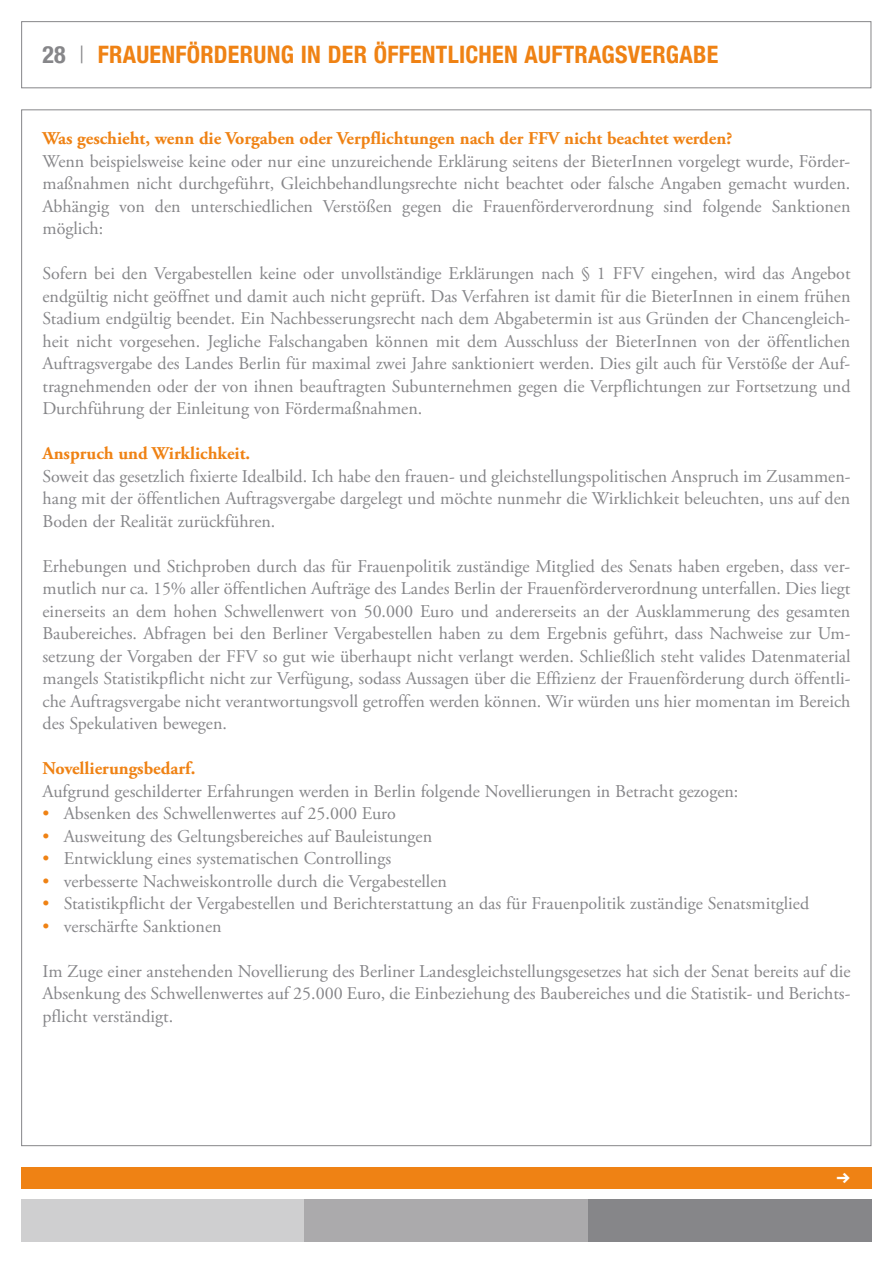
<style>
.page{position:relative;width:893px;height:1263px;background:#fff}
.page>*{position:absolute;margin:0;border:0;box-sizing:border-box;transform-origin:0 0}
.t1{font:700 condensed 24px "Helvetica Neue LT Com";letter-spacing:.01em;color:#ef8214}
.t2{font:21px "Klavika Bold Arrows";color:#fff}
.t3{font:18px/22.5px "Adobe Garamond Pro";color:#868689;text-align:justify}
.t4{font:700 18px "Adobe Garamond Pro";color:#ef8214}
.s1{color:#868689}
.s2{font-weight:300;color:#868689}
.s3{color:#ef8214}
</style>
<div class="page">
<div style="left:21px;top:21px;width:850px;height:67px;border:1px solid #868689"></div>
<div style="left:21px;top:1167px;width:851px;height:21px;background:#ef8214"></div>
<div style="left:21px;top:1199px;width:284px;height:43px;background:#cfcfd0"></div>
<div style="left:305px;top:1199px;width:283px;height:43px;background:#abaaac"></div>
<div style="left:588px;top:1199px;width:284px;height:43px;background:#868689"></div>
<h1 class="t1" style="left:43px;top:40px;width:677px"><span class="s1">28</span> <span class="s2">|</span> FRAUENFÖRDERUNG IN DER ÖFFENTLICHEN AUFTRAGSVERGABE</h1>
<p class="t4" style="left:43px;top:128px;width:691px">Was geschieht, wenn die Vorgaben oder Verpflichtungen nach der FFV nicht beachtet werden?</p>
<p class="t3" style="left:43px;top:150px;width:809px">Wenn beispielsweise keine oder nur eine unzureichende Erklärung seitens der BieterInnen vorgelegt wurde, Förder&shy;maßnahmen nicht durchgeführt, Gleichbehandlungsrechte nicht beachtet oder falsche Angaben gemacht wurden.<br>Abhängig von den unterschiedlichen Verstößen gegen die Frauenförderverordnung sind folgende Sanktionen möglich:</p>
<p class="t3" style="left:43px;top:263px;width:809px">Sofern bei den Vergabestellen keine oder unvollständige Erklärungen nach § 1 FFV eingehen, wird das Angebot endgültig nicht geöffnet und damit auch nicht geprüft. Das Verfahren ist damit für die BieterInnen in einem frühen Stadium endgültig beendet. Ein Nachbesserungsrecht nach dem Abgabetermin ist aus Gründen der Chancengleich&shy;heit nicht vorgesehen. Jegliche Falschangaben können mit dem Ausschluss der BieterInnen von der öffentlichen Auftragsvergabe des Landes Berlin für maximal zwei Jahre sanktioniert werden. Dies gilt auch für Verstöße der Auf&shy;tragnehmenden oder der von ihnen beauftragten Subunternehmen gegen die Verpflichtungen zur Fortsetzung und Durchführung der Einleitung von Fördermaßnahmen.</p>
<p class="t4" style="left:43px;top:443px;width:209px">Anspruch und Wirklichkeit.</p>
<p class="t3" style="left:43px;top:465px;width:809px">Soweit das gesetzlich fixierte Idealbild. Ich habe den frauen- und gleichstellungspolitischen Anspruch im Zusammen&shy;hang mit der öffentlichen Auftragsvergabe dargelegt und möchte nunmehr die Wirklichkeit beleuchten, uns auf den Boden der Realität zurückführen.</p>
<p class="t3" style="left:43px;top:555px;width:809px">Erhebungen und Stichproben durch das für Frauenpolitik zuständige Mitglied des Senats haben ergeben, dass ver&shy;mutlich nur ca. 15% aller öffentlichen Aufträge des Landes Berlin der Frauenförderverordnung unterfallen. Dies liegt einerseits an dem hohen Schwellenwert von 50.000 Euro und andererseits an der Ausklammerung des gesamten Baubereiches. Abfragen bei den Berliner Vergabestellen haben zu dem Ergebnis geführt, dass Nachweise zur Um&shy;setzung der Vorgaben der FFV so gut wie überhaupt nicht verlangt werden. Schließlich steht valides Datenmaterial mangels Statistikpflicht nicht zur Verfügung, sodass Aussagen über die Effizienz der Frauenförderung durch öffentli&shy;che Auftragsvergabe nicht verantwortungsvoll getroffen werden können. Wir würden uns hier momentan im Bereich des Spekulativen bewegen.</p>
<p class="t4" style="left:43px;top:758px;width:154px">Novellierungsbedarf.</p>
<p class="t3" style="left:43px;top:780px;width:697px">Aufgrund geschilderter Erfahrungen werden in Berlin folgende Novellierungen in Betracht gezogen:</p>
<p class="t3" style="left:43px;top:803px;width:355px"><span class="s3">•</span> Absenken des Schwellenwertes auf 25.000 Euro</p>
<p class="t3" style="left:43px;top:825px;width:391px"><span class="s3">•</span> Ausweitung des Geltungsbereiches auf Bauleistungen</p>
<p class="t3" style="left:43px;top:848px;width:350px"><span class="s3">•</span> Entwicklung eines systematischen Controllings</p>
<p class="t3" style="left:43px;top:870px;width:406px"><span class="s3">•</span> verbesserte Nachweiskontrolle durch die Vergabestellen</p>
<p class="t3" style="left:43px;top:893px;width:768px"><span class="s3">•</span> Statistikpflicht der Vergabestellen und Berichterstattung an das für Frauenpolitik zuständige Senatsmitglied</p>
<p class="t3" style="left:43px;top:915px;width:181px"><span class="s3">•</span> verschärfte Sanktionen</p>
<p class="t3" style="left:43px;top:960px;width:809px">Im Zuge einer anstehenden Novellierung des Berliner Landesgleichstellungsgesetzes hat sich der Senat bereits auf die Absenkung des Schwellenwertes auf 25.000 Euro, die Einbeziehung des Baubereiches und die Statistik- und Berichts&shy;pflicht verständigt.</p>
<p class="t2" style="left:836px;top:1167px;width:16px">b</p>
</div>
